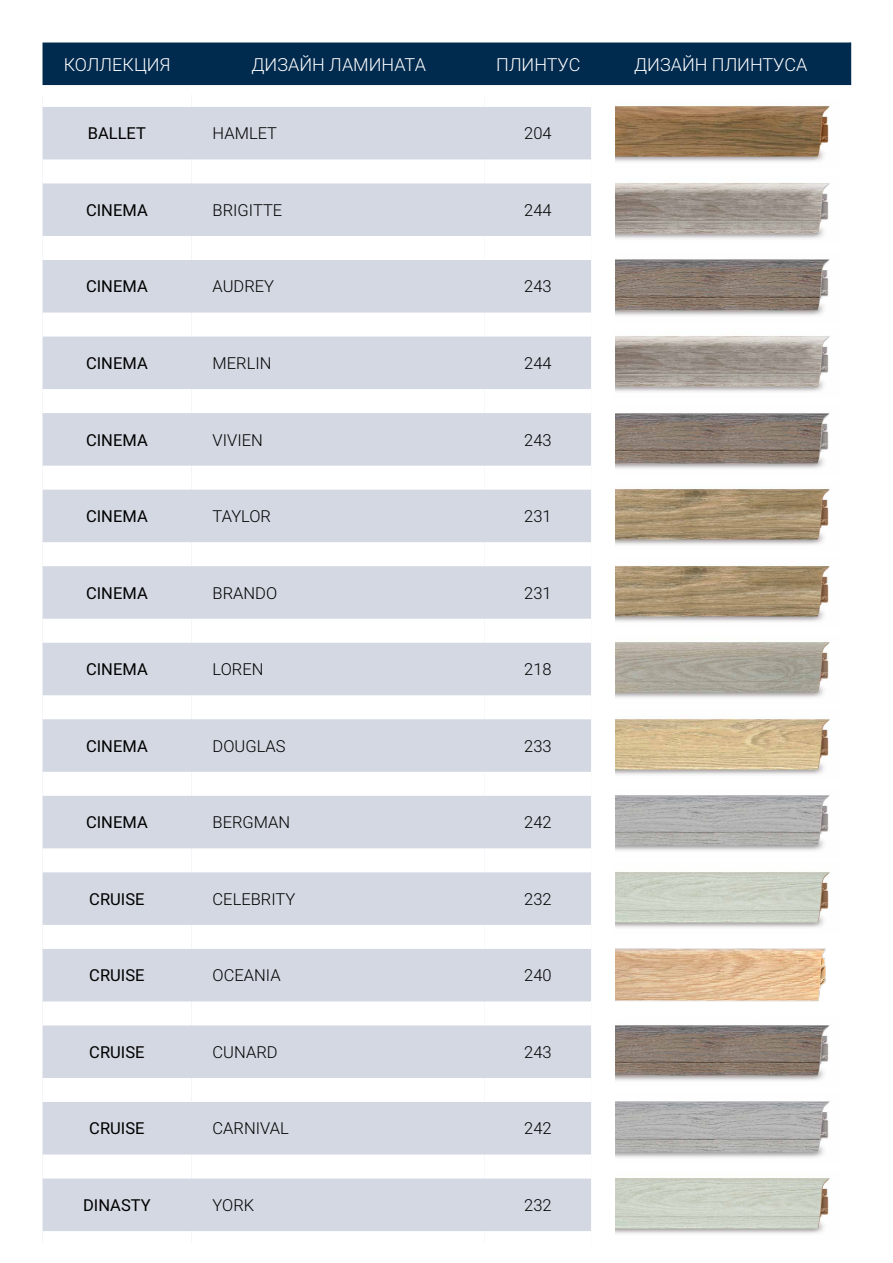
<style>
.page{position:relative;width:893px;height:1263px;background:#fff}
.page>*{position:absolute;margin:0;border:0;box-sizing:border-box;transform-origin:0 0}
.t1{font:300 18px "Roboto";color:#fff}
.t2{font:300 16.5px "Roboto";color:#000}
.t3{font:16.5px "Roboto";color:#000}
</style>
<div class="page">
<div style="left:43px;top:107px;width:548px;height:1124px;background:#d3d8e2"></div>
<div style="left:43px;top:159px;width:148px;height:24px;background:#fff"></div>
<div style="left:191px;top:159px;width:294px;height:24px;background:#fff"></div>
<div style="left:485px;top:159px;width:106px;height:24px;background:#fff"></div>
<div style="left:43px;top:236px;width:148px;height:24px;background:#fff"></div>
<div style="left:191px;top:236px;width:294px;height:24px;background:#fff"></div>
<div style="left:485px;top:236px;width:106px;height:24px;background:#fff"></div>
<div style="left:43px;top:313px;width:148px;height:24px;background:#fff"></div>
<div style="left:191px;top:313px;width:294px;height:24px;background:#fff"></div>
<div style="left:485px;top:313px;width:106px;height:24px;background:#fff"></div>
<div style="left:43px;top:389px;width:148px;height:24px;background:#fff"></div>
<div style="left:191px;top:389px;width:294px;height:24px;background:#fff"></div>
<div style="left:485px;top:389px;width:106px;height:24px;background:#fff"></div>
<div style="left:43px;top:466px;width:148px;height:24px;background:#fff"></div>
<div style="left:191px;top:466px;width:294px;height:24px;background:#fff"></div>
<div style="left:485px;top:466px;width:106px;height:24px;background:#fff"></div>
<div style="left:43px;top:542px;width:148px;height:24px;background:#fff"></div>
<div style="left:191px;top:542px;width:294px;height:24px;background:#fff"></div>
<div style="left:485px;top:542px;width:106px;height:24px;background:#fff"></div>
<div style="left:43px;top:619px;width:148px;height:24px;background:#fff"></div>
<div style="left:191px;top:619px;width:294px;height:24px;background:#fff"></div>
<div style="left:485px;top:619px;width:106px;height:24px;background:#fff"></div>
<div style="left:43px;top:695px;width:148px;height:24px;background:#fff"></div>
<div style="left:191px;top:695px;width:294px;height:24px;background:#fff"></div>
<div style="left:485px;top:695px;width:106px;height:24px;background:#fff"></div>
<div style="left:43px;top:772px;width:148px;height:24px;background:#fff"></div>
<div style="left:191px;top:772px;width:294px;height:24px;background:#fff"></div>
<div style="left:485px;top:772px;width:106px;height:24px;background:#fff"></div>
<div style="left:43px;top:848px;width:148px;height:24px;background:#fff"></div>
<div style="left:191px;top:848px;width:294px;height:24px;background:#fff"></div>
<div style="left:485px;top:848px;width:106px;height:24px;background:#fff"></div>
<div style="left:43px;top:925px;width:148px;height:24px;background:#fff"></div>
<div style="left:191px;top:925px;width:294px;height:24px;background:#fff"></div>
<div style="left:485px;top:925px;width:106px;height:24px;background:#fff"></div>
<div style="left:43px;top:1001px;width:148px;height:24px;background:#fff"></div>
<div style="left:191px;top:1001px;width:294px;height:24px;background:#fff"></div>
<div style="left:485px;top:1001px;width:106px;height:24px;background:#fff"></div>
<div style="left:43px;top:1078px;width:148px;height:24px;background:#fff"></div>
<div style="left:191px;top:1078px;width:294px;height:24px;background:#fff"></div>
<div style="left:485px;top:1078px;width:106px;height:24px;background:#fff"></div>
<div style="left:43px;top:1154px;width:148px;height:24px;background:#fff"></div>
<div style="left:191px;top:1154px;width:294px;height:24px;background:#fff"></div>
<div style="left:485px;top:1154px;width:106px;height:24px;background:#fff"></div>
<img style="left:615px;top:105px;width:215px;height:57px">
<img style="left:615px;top:182px;width:215px;height:57px">
<img style="left:615px;top:259px;width:215px;height:57px">
<img style="left:615px;top:335px;width:215px;height:57px">
<img style="left:615px;top:413px;width:215px;height:56px">
<img style="left:615px;top:489px;width:215px;height:56px">
<img style="left:615px;top:566px;width:215px;height:56px">
<img style="left:615px;top:642px;width:215px;height:56px">
<img style="left:615px;top:718px;width:215px;height:57px">
<img style="left:615px;top:795px;width:215px;height:56px">
<img style="left:615px;top:871px;width:215px;height:57px">
<img style="left:615px;top:948px;width:211px;height:54px">
<img style="left:615px;top:1025px;width:215px;height:56px">
<img style="left:615px;top:1101px;width:215px;height:57px">
<img style="left:615px;top:1177px;width:215px;height:57px">
<div style="left:43px;top:43px;width:807px;height:42px;background:#002a4e"></div>
<hr style="left:850px;top:43px;width:1px;height:42px;background:#002a4e">
<p class="t1" style="left:64px;top:52px;width:108px">КОЛЛЕКЦИЯ</p>
<p class="t1" style="left:252px;top:52px;width:176px">ДИЗАЙН ЛАМИНАТА</p>
<p class="t1" style="left:496px;top:52px;width:86px">ПЛИНТУС</p>
<p class="t1" style="left:634px;top:52px;width:175px">ДИЗАЙН ПЛИНТУСА</p>
<p class="t3" style="left:88px;top:122px;width:60px">BALLET</p>
<p class="t2" style="left:213px;top:122px;width:66px">HAM LET</p>
<p class="t2" style="left:524px;top:122px;width:29px">204</p>
<p class="t3" style="left:86px;top:198px;width:63px">CINEMA</p>
<p class="t2" style="left:213px;top:198px;width:46px">BRIGITTE</p>
<p class="t2" style="left:524px;top:198px;width:29px">244</p>
<p class="t3" style="left:86px;top:275px;width:63px">CINEMA</p>
<p class="t2" style="left:213px;top:275px;width:12px">AUDREY</p>
<p class="t2" style="left:524px;top:275px;width:29px">243</p>
<p class="t3" style="left:86px;top:352px;width:63px">CINEMA</p>
<p class="t2" style="left:213px;top:352px;width:24px">MERLIN</p>
<p class="t2" style="left:524px;top:352px;width:29px">244</p>
<p class="t3" style="left:86px;top:428px;width:63px">CINEMA</p>
<p class="t2" style="left:213px;top:428px;width:10px">VIVIEN</p>
<p class="t2" style="left:524px;top:428px;width:29px">243</p>
<p class="t3" style="left:86px;top:505px;width:63px">CINEMA</p>
<p class="t2" style="left:213px;top:505px;width:11px">TAYL</p>
<p class="t2" style="left:249px;top:505px;width:21px">OR</p>
<p class="t2" style="left:524px;top:505px;width:29px">231</p>
<p class="t3" style="left:86px;top:581px;width:63px">CINEMA</p>
<p class="t2" style="left:213px;top:581px;width:22px">BRAND</p>
<p class="t2" style="left:266px;top:581px;width:13px">O</p>
<p class="t2" style="left:524px;top:581px;width:29px">231</p>
<p class="t3" style="left:86px;top:658px;width:63px">CINEMA</p>
<p class="t2" style="left:213px;top:658px;width:30px">LOREN</p>
<p class="t2" style="left:524px;top:658px;width:29px">218</p>
<p class="t3" style="left:86px;top:734px;width:63px">CINEMA</p>
<p class="t2" style="left:213px;top:734px;width:55px">DOUGLAS</p>
<p class="t2" style="left:524px;top:734px;width:29px">233</p>
<p class="t3" style="left:86px;top:811px;width:63px">CINEMA</p>
<p class="t2" style="left:213px;top:811px;width:67px">BERGMAN</p>
<p class="t2" style="left:524px;top:811px;width:29px">242</p>
<p class="t3" style="left:89px;top:887px;width:57px">CRUISE</p>
<p class="t2" style="left:213px;top:887px;width:11px">CELE</p>
<p class="t2" style="left:251px;top:887px;width:20px">BRITY</p>
<p class="t2" style="left:524px;top:887px;width:29px">232</p>
<p class="t3" style="left:89px;top:964px;width:57px">CRUISE</p>
<p class="t2" style="left:213px;top:964px;width:22px">OCEANIA</p>
<p class="t2" style="left:524px;top:964px;width:29px">240</p>
<p class="t3" style="left:89px;top:1040px;width:57px">CRUISE</p>
<p class="t2" style="left:213px;top:1040px;width:12px">CUNARD</p>
<p class="t2" style="left:524px;top:1040px;width:29px">243</p>
<p class="t3" style="left:89px;top:1117px;width:57px">CRUISE</p>
<p class="t2" style="left:213px;top:1117px;width:11px">CARNIVAL</p>
<p class="t2" style="left:524px;top:1117px;width:29px">242</p>
<p class="t3" style="left:83px;top:1193px;width:69px">DINASTY</p>
<p class="t2" style="left:213px;top:1193px;width:32px">YORK</p>
<p class="t2" style="left:524px;top:1193px;width:29px">232</p>
</div>
